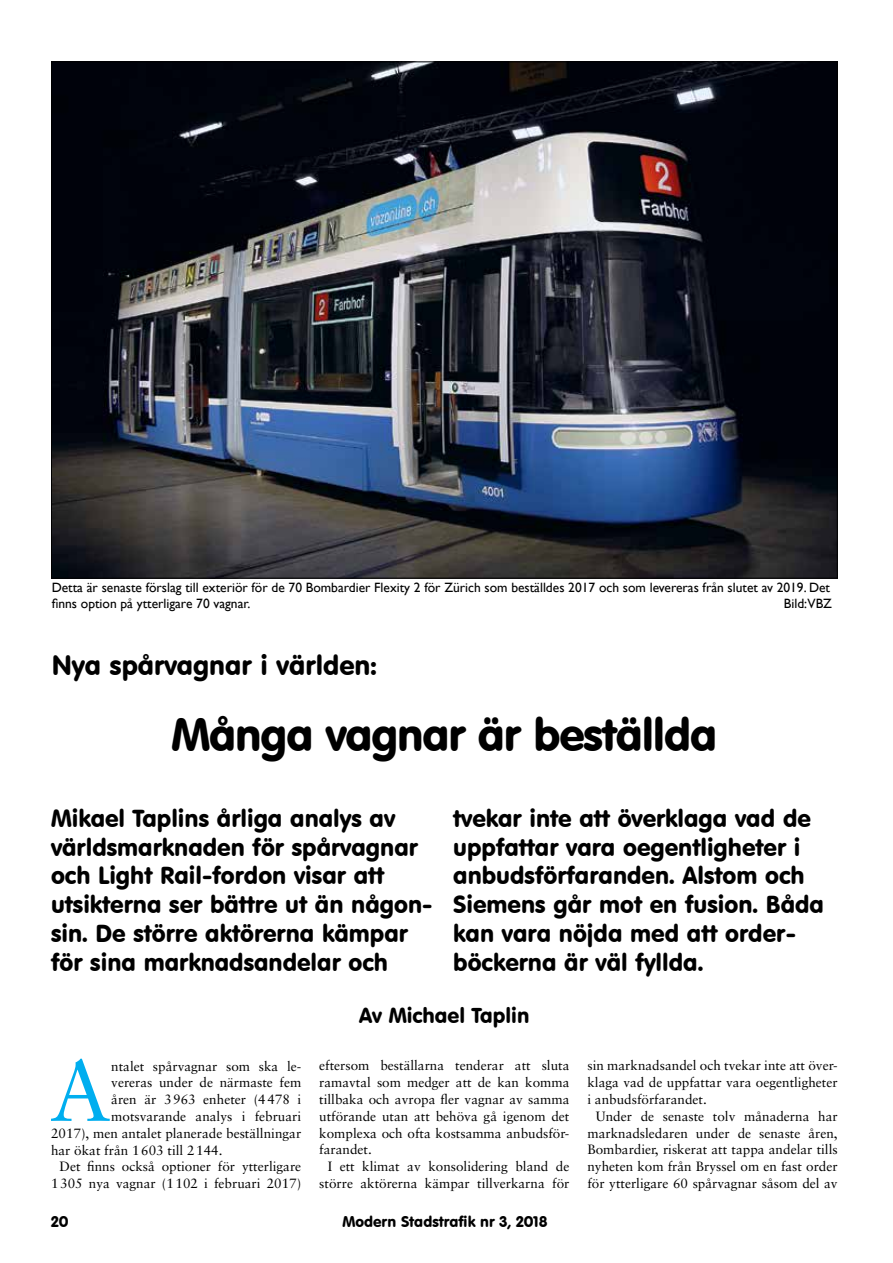
<style>
.page{position:relative;width:893px;height:1263px;background:#fff}
.page>*{position:absolute;margin:0;border:0;box-sizing:border-box;transform-origin:0 0}
.t1{font:85.65px "Sabon";color:#00aeef}
.t2{font:45px "VAG Rounded BT";letter-spacing:-.025em;color:#000}
.t3{font:27px "VAG Rounded BT";color:#000}
.t4{font:24px/28.8px "VAG Rounded BT";color:#000}
.t5{font:21px "VAG Rounded BT";color:#000}
.t6{font:15px "VAG Rounded BT";color:#000}
.t7{font:13.5px/16.8px "Sabon";color:#000;text-align:justify}
.t8{font:13.5px/16.2px "Gill Sans";color:#000}
</style>
<div class="page">
<img style="left:53px;top:64px;width:782px;height:512px">
<p class="t8" style="left:52px;top:579px;width:780px">Detta är senaste förslag till exteriör för de 70 Bombardier Flexity 2 för Zürich som beställdes 2017 och som levereras från slutet av 2019. Det finns option på ytterligare 70 vagnar.</p>
<p class="t8" style="left:784px;top:595px;width:50px">Bild:VBZ</p>
<h3 class="t3" style="left:52px;top:649px;width:326px">Nya spårvagnar i världen:</h3>
<h2 class="t2" style="left:172px;top:706px;width:547px">Många vagnar är beställda</h2>
<h3 class="t4" style="left:51px;top:803px;width:383px">Mikael Taplins årliga analys av världsmarknaden för spårvagnar och Light Rail-fordon visar att utsikterna ser bättre ut än någon&shy;sin. De större aktörerna kämpar för sina marknadsandelar och</h3>
<h3 class="t4" style="left:453px;top:803px;width:372px">tvekar inte att överklaga vad de uppfattar vara oegentligheter i anbudsförfaranden. Alstom och<br>Siemens går mot en fusion. Båda kan vara nöjda med att order&shy;böckerna är väl fyllda.</h3>
<h1 class="t1" style="left:49px;top:1040px;width:63px">A</h1>
<p class="t7" style="left:111px;top:1057px;width:191px">ntalet spårvagnar som ska le-</p>
<p class="t7" style="left:111px;top:1074px;width:191px">vereras under de närmaste fem</p>
<p class="t7" style="left:111px;top:1091px;width:191px">åren är 3963 enheter (4478 i</p>
<p class="t7" style="left:111px;top:1108px;width:191px">motsvarande analys i februari</p>
<p class="t7" style="left:51px;top:1124px;width:252px">2017), men antalet planerade beställningar</p>
<p class="t7" style="left:51px;top:1141px;width:173px">har ökat från 1603 till 2144.</p>
<p class="t7" style="left:60px;top:1158px;width:243px">Det finns också optioner för ytterligare</p>
<p class="t7" style="left:51px;top:1175px;width:252px">1305 nya vagnar (1102 i februari 2017)</p>
<h3 class="t5" style="left:359px;top:1002px;width:172px">Av Michael Taplin</h3>
<p class="t7" style="left:319px;top:1057px;width:252px">eftersom beställarna tenderar att sluta ramavtal som medger att de kan komma tillbaka och avropa fler vagnar av samma utförande utan att behöva gå igenom det komplexa och ofta kostsamma anbudsför&shy;farandet.</p>
<p class="t7" style="left:319px;top:1158px;width:252px;text-align:right">I ett klimat av konsolidering bland de större aktörerna kämpar tillverkarna för</p>
<p class="t6" style="left:51px;top:1212px;width:19px">20</p>
<p class="t6" style="left:343px;top:1212px;width:206px">Modern Stadstrafik nr 3, 2018</p>
<p class="t7" style="left:587px;top:1057px;width:252px">sin marknadsandel och tvekar inte att över&shy;klaga vad de uppfattar vara oegentligheter i anbudsförfarandet.</p>
<p class="t7" style="left:587px;top:1107px;width:252px;text-indent:9px">Under de senaste tolv månaderna har marknadsledaren under de senaste åren, Bombardier, riskerat att tappa andelar tills nyheten kom från Bryssel om en fast order för ytterligare 60 spårvagnar såsom del av</p>
</div>
